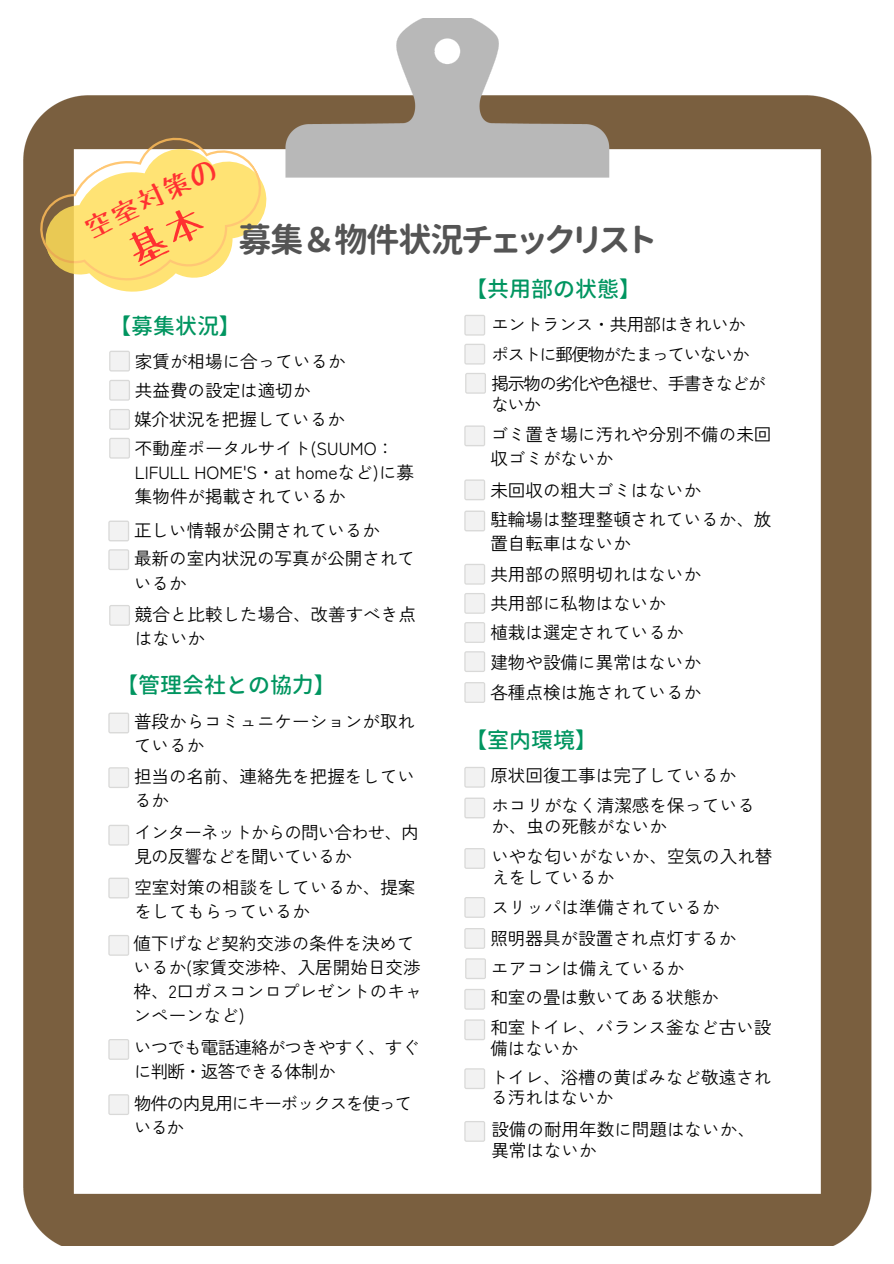
<style>
.page{position:relative;width:894px;height:1264px;background:#fff}
.page>*{position:absolute;margin:0;border:0;box-sizing:border-box;transform-origin:0 0}
.t1{font:33.6px "Gen Sen Rounded TW B";letter-spacing:-.05em;color:#545454}
.t2{font:26.85px "Tanuki Permanent Marker";color:#ff3131}
.t3{font:500 21.9px "Gen Jyuu Gothic";color:#009560}
.t4{font:17.55px/24.2px "Zen Kaku Gothic New";color:#000}
.t5{font:17.55px/24.2px "Zen Kaku Gothic New";letter-spacing:-.05em;color:#000}
.t6{font:17.55px/20.9px "Zen Kaku Gothic New";letter-spacing:-.085em;color:#000}
.t7{font:17.55px/24.2px "Zen Kaku Gothic New";letter-spacing:-.07em;color:#000}
.t8{font:17.55px "Zen Kaku Gothic New";letter-spacing:-.035em;color:#000}
</style>
<div class="page">
<img style="left:24px;top:19px;width:846px;height:1226px">
<svg style="left:109px;top:351px;width:21px;height:20px"></svg>
<svg style="left:109px;top:380px;width:21px;height:20px"></svg>
<svg style="left:109px;top:409px;width:21px;height:21px"></svg>
<svg style="left:109px;top:438px;width:21px;height:20px"></svg>
<svg style="left:108px;top:520px;width:21px;height:21px"></svg>
<svg style="left:108px;top:549px;width:21px;height:21px"></svg>
<svg style="left:109px;top:605px;width:21px;height:20px"></svg>
<svg style="left:108px;top:824px;width:21px;height:21px"></svg>
<svg style="left:108px;top:877px;width:21px;height:21px"></svg>
<svg style="left:108px;top:934px;width:21px;height:21px"></svg>
<svg style="left:108px;top:1038px;width:21px;height:21px"></svg>
<svg style="left:108px;top:712px;width:21px;height:21px"></svg>
<svg style="left:108px;top:767px;width:21px;height:21px"></svg>
<svg style="left:108px;top:1094px;width:21px;height:21px"></svg>
<svg style="left:464px;top:928px;width:21px;height:20px"></svg>
<svg style="left:465px;top:958px;width:21px;height:21px"></svg>
<svg style="left:464px;top:797px;width:21px;height:21px"></svg>
<svg style="left:464px;top:848px;width:21px;height:20px"></svg>
<svg style="left:464px;top:897px;width:21px;height:20px"></svg>
<svg style="left:464px;top:766px;width:21px;height:21px"></svg>
<svg style="left:464px;top:988px;width:21px;height:21px"></svg>
<svg style="left:464px;top:1120px;width:21px;height:21px"></svg>
<svg style="left:464px;top:1019px;width:21px;height:21px"></svg>
<svg style="left:464px;top:1068px;width:21px;height:21px"></svg>
<svg style="left:464px;top:315px;width:21px;height:20px"></svg>
<svg style="left:464px;top:344px;width:21px;height:20px"></svg>
<svg style="left:465px;top:373px;width:21px;height:21px"></svg>
<svg style="left:464px;top:425px;width:21px;height:21px"></svg>
<svg style="left:464px;top:479px;width:21px;height:21px"></svg>
<svg style="left:464px;top:510px;width:21px;height:21px"></svg>
<svg style="left:464px;top:564px;width:21px;height:20px"></svg>
<svg style="left:464px;top:593px;width:21px;height:21px"></svg>
<svg style="left:464px;top:622px;width:21px;height:21px"></svg>
<svg style="left:464px;top:651px;width:21px;height:21px"></svg>
<svg style="left:464px;top:682px;width:21px;height:21px"></svg>
<svg style="left:30px;top:111px;width:259px;height:228px"></svg>
<svg style="left:25px;top:100px;width:258px;height:228px"></svg>
<div style="left:124px;top:203px;width:83px;height:64px;background:#ffe374"></div>
<p class="t2" style="left:81px;top:218px;width:144px;rotate:-26deg">空室対策の</p>
<p class="t1" style="left:238px;top:222px;width:419px">募集＆物件状況チェックリスト</p>
<p class="t3" style="left:109px;top:310px;width:133px">【募集状況】</p>
<p class="t4" style="left:135px;top:348px;width:212px">家賃が相場に合っているか</p>
<p class="t4" style="left:135px;top:377px;width:177px">共益費の設定は適切か</p>
<p class="t4" style="left:134px;top:406px;width:212px">媒介状況を把握しているか</p>
<p class="t4" style="left:135px;top:435px;width:281px">不動産ポータルサイト(SUUMO：<br>LIFULL HOME'S・at homeなど)に募集物件が掲載されているか</p>
<p class="t4" style="left:134px;top:517px;width:247px">正しい情報が公開されているか</p>
<p class="t4" style="left:134px;top:545px;width:282px">最新の室内状況の写真が公開されているか</p>
<p class="t4" style="left:135px;top:601px;width:282px">競合と比較した場合、改善すべき点はないか</p>
<p class="t3" style="left:116px;top:669px;width:221px">【管理会社との協力】</p>
<p class="t4" style="left:134px;top:708px;width:282px">普段からコミュニケーションが取れているか</p>
<p class="t4" style="left:134px;top:763px;width:282px">担当の名前、連絡先を把握をしているか</p>
<p class="t5" style="left:134px;top:819px;width:286px">インターネットからの問い合わせ、内見の反響などを聞いているか</p>
<p class="t4" style="left:134px;top:874px;width:282px">空室対策の相談をしているか、提案をしてもらっているか</p>
<p class="t4" style="left:133px;top:930px;width:290px">値下げなど契約交渉の条件を決めているか(家賃交渉枠、入居開始日交渉枠、2口ガスコンロプレゼントのキャンペーンなど)</p>
<p class="t5" style="left:134px;top:1034px;width:287px">いつでも電話連絡がつきやすく、すぐに判断・返答できる体制か</p>
<p class="t7" style="left:134px;top:1089px;width:280px">物件の内見用にキーボックスを使っているか</p>
<p class="t3" style="left:465px;top:273px;width:177px">【共用部の状態】</p>
<p class="t8" style="left:491px;top:311px;width:256px">エントランス・共用部はきれいか</p>
<p class="t6" style="left:491px;top:343px;width:260px">ポストに郵便物がたまっていないか</p>
<p class="t6" style="left:491px;top:372px;width:276px">掲示物の劣化や色褪せ、手書きなどがないか</p>
<p class="t4" style="left:490px;top:421px;width:282px">ゴミ置き場に汚れや分別不備の未回収ゴミがないか</p>
<p class="t4" style="left:490px;top:477px;width:212px">未回収の粗大ゴミはないか</p>
<p class="t4" style="left:490px;top:506px;width:282px">駐輪場は整理整頓されているか、放置自転車はないか</p>
<p class="t4" style="left:490px;top:561px;width:212px">共用部の照明切れはないか</p>
<p class="t4" style="left:490px;top:590px;width:177px">共用部に私物はないか</p>
<p class="t4" style="left:490px;top:619px;width:195px">植栽は選定されているか</p>
<p class="t4" style="left:490px;top:649px;width:212px">建物や設備に異常はないか</p>
<p class="t4" style="left:490px;top:679px;width:212px">各種点検は施されているか</p>
<p class="t3" style="left:465px;top:724px;width:133px">【室内環境】</p>
<p class="t4" style="left:490px;top:761px;width:247px">原状回復工事は完了しているか</p>
<p class="t4" style="left:491px;top:794px;width:265px;line-height:20.9px">ホコリがなく清潔感を保っているか、虫の死骸がないか</p>
<p class="t4" style="left:491px;top:844px;width:282px;line-height:20.9px">いやな匂いがないか、空気の入れ替えをしているか</p>
<p class="t4" style="left:491px;top:894px;width:230px">スリッパは準備されているか</p>
<p class="t4" style="left:490px;top:925px;width:247px">照明器具が設置され点灯するか</p>
<p class="t4" style="left:491px;top:954px;width:195px">エアコンは備えているか</p>
<p class="t4" style="left:490px;top:984px;width:230px">和室の畳は敷いてある状態か</p>
<p class="t4" style="left:490px;top:1016px;width:282px;line-height:20.9px">和室トイレ、バランス釜など古い設備はないか</p>
<p class="t4" style="left:490px;top:1065px;width:282px;line-height:20.9px">トイレ、浴槽の黄ばみなど敬遠される汚れはないか</p>
<p class="t4" style="left:491px;top:1116px;width:265px">設備の耐用年数に問題はないか、</p>
<p class="t4" style="left:491px;top:1137px;width:107px">異常はないか</p>
</div>
